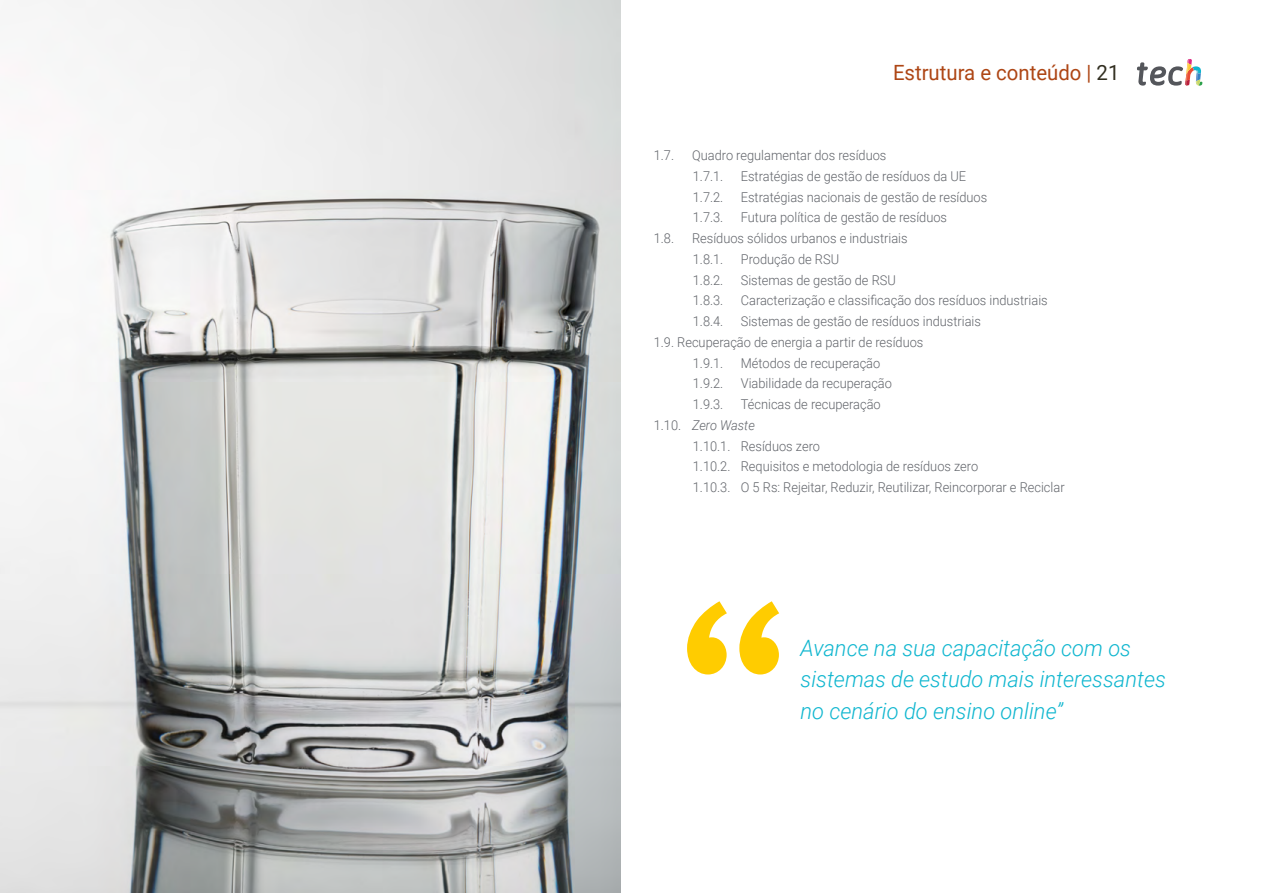
<style>
.page{position:relative;width:1263px;height:893px;background:#fff}
.page>*{position:absolute;margin:0;border:0;box-sizing:border-box;transform-origin:0 0}
.t1{font:italic 300 22.5px/31.5px "Roboto";color:#0fb6cf}
.t2{font:21px "Roboto";color:#ae4615}
.t3{font:300 13.5px/20.7px "Roboto";color:#61646a;scale:.95 1}
.t4{font:italic 300 13.5px "Roboto";color:#61646a;scale:.95 1}
.s1{color:#312e20}
.s2{font-style:normal}
</style>
<div class="page">
<img style="left:0;top:0;width:621px;height:893px">
<svg style="left:1137px;top:59px;width:65px;height:27px"></svg>
<svg style="left:687px;top:601px;width:92px;height:73px"></svg>
<h2 class="t2" style="left:893px;top:57px;width:228px">Estrutura e conteúdo | <span class="s1">21</span></h2>
<p class="t3" style="left:654px;top:144px;width:23px">1.7.</p>
<p class="t3" style="left:692px;top:144px;width:206px">Quadro regulamentar dos resíduos<br>1.7.1.</p>
<p class="t3" style="left:741px;top:165px;width:239px">Estratégias de gestão de resíduos da UE</p>
<p class="t3" style="left:693px;top:186px;width:34px">1.7.2.</p>
<p class="t3" style="left:741px;top:186px;width:261px">Estratégias nacionais de gestão de resíduos</p>
<p class="t3" style="left:693px;top:207px;width:34px">1.7.3.</p>
<p class="t3" style="left:741px;top:207px;width:219px">Futura política de gestão de resíduos</p>
<p class="t3" style="left:654px;top:227px;width:23px">1.8.</p>
<p class="t3" style="left:692px;top:227px;width:228px">Resíduos sólidos urbanos e industriais<br>1.8.1.</p>
<p class="t3" style="left:741px;top:248px;width:105px">Produção de RSU</p>
<p class="t3" style="left:693px;top:269px;width:34px">1.8.2.</p>
<p class="t3" style="left:741px;top:269px;width:165px">Sistemas de gestão de RSU</p>
<p class="t3" style="left:693px;top:290px;width:34px">1.8.3.</p>
<p class="t3" style="left:741px;top:290px;width:324px">Caracterização e classificação dos resíduos industriais</p>
<p class="t3" style="left:693px;top:310px;width:34px">1.8.4.</p>
<p class="t3" style="left:741px;top:310px;width:254px">Sistemas de gestão de resíduos industriais</p>
<p class="t3" style="left:654px;top:331px;width:285px">1.9. Recuperação de energia a partir de resíduos</p>
<p class="t3" style="left:693px;top:352px;width:34px">1.9.1.</p>
<p class="t3" style="left:741px;top:352px;width:148px">Métodos de recuperação</p>
<p class="t3" style="left:693px;top:373px;width:34px">1.9.2.</p>
<p class="t3" style="left:741px;top:373px;width:161px">Viabilidade da recuperação</p>
<p class="t3" style="left:693px;top:393px;width:34px">1.9.3.</p>
<p class="t3" style="left:741px;top:393px;width:149px">Técnicas de recuperação</p>
<p class="t4" style="left:654px;top:416px;width:108px"><span class="s2">1.10.</span> Zero Waste</p>
<p class="t3" style="left:693px;top:435px;width:135px">1.10.1. Resíduos zero</p>
<p class="t3" style="left:693px;top:456px;width:302px">1.10.2. Requisitos e metodologia de resíduos zero</p>
<p class="t3" style="left:693px;top:476px;width:393px">1.10.3. O 5 Rs: Rejeitar, Reduzir, Reutilizar, Reincorporar e Reciclar</p>
<h1 class="t1" style="left:800px;top:631px;width:367px">Avance na sua capacitação com os sistemas de estudo mais interessantes no cenário do ensino online”</h1>
</div>
